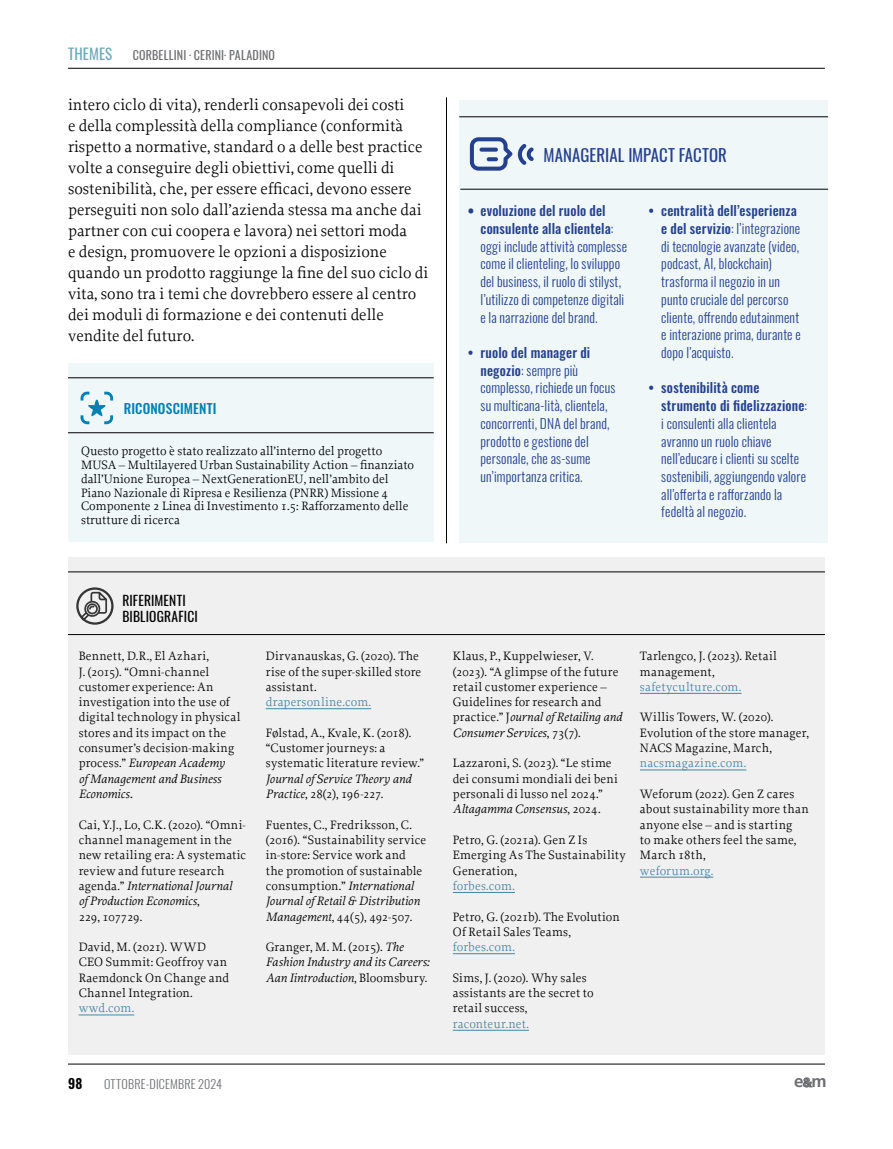
<style>
.page{position:relative;width:893px;height:1149px;background:#fff}
.page>*{position:absolute;margin:0;border:0;box-sizing:border-box;transform-origin:0 0}
.t1{font:700 17.1px "Frutiger LT Std";color:#6d6e71}
.t2{font:16.8px "Oswald";color:#25408f}
.t3{font:16.5px/21px "Proforma";color:#000}
.t4{font:15px "Oswald";letter-spacing:.01em;color:#6bacb9}
.t5{font:300 13.5px/17.7px "Oswald";letter-spacing:.01em;color:#25408f}
.t6{font:13.5px/16.2px "Oswald";letter-spacing:.01em;color:#000}
.t7{font:500 13.5px "Oswald";letter-spacing:.01em;color:#0081b3}
.t8{font:600 13.5px "Oswald";color:#000}
.t9{font:12.75px/15.3px "Proforma";letter-spacing:.005em;color:#000}
.t10{font:italic 12.75px/15.3px "Proforma";letter-spacing:.005em;color:#000}
.t11{font:12.75px "Proforma";letter-spacing:.01em;color:#4686a5}
.t12{font:300 12.15px "Oswald";letter-spacing:.015em;color:#6d6e71}
.t13{font:12px "Oswald";letter-spacing:.015em;color:#6d6e71}
.s1{font-weight:700}
.s2{font-weight:500}
.s3{font-style:italic}
.s4{font-style:normal}
.s5{font-size:12.75px}
</style>
<div class="page">
<hr style="left:68px;top:1063px;width:757px;height:1px;background:#000">
<hr style="left:68px;top:68px;width:757px;height:1px;background:#000">
<div style="left:459px;top:100px;width:369px;height:442px;background:#eff7f8"></div>
<hr style="left:459px;top:116px;width:369px;height:1px;background:#000">
<hr style="left:460px;top:189px;width:368px;height:1px;background:#000">
<svg style="left:470px;top:137px;width:64px;height:34px"></svg>
<div style="left:479px;top:147px;width:19px;height:5px;background:#25408f;border-radius:2px"></div>
<svg style="left:487px;top:157px;width:11px;height:4px"></svg>
<hr style="left:446px;top:97px;width:1px;height:446px;background:#000">
<div style="left:68px;top:557px;width:757px;height:497px;background:#f0f0f0"></div>
<hr style="left:79px;top:1014px;width:55px;height:1px;background:#4686a5">
<hr style="left:266px;top:708px;width:105px;height:1px;background:#4686a5">
<hr style="left:453px;top:891px;width:62px;height:1px;background:#4686a5">
<hr style="left:453px;top:953px;width:62px;height:1px;background:#4686a5">
<hr style="left:453px;top:1029px;width:76px;height:1px;background:#4686a5">
<hr style="left:640px;top:693px;width:101px;height:1px;background:#4686a5">
<hr style="left:640px;top:769px;width:106px;height:1px;background:#4686a5">
<hr style="left:640px;top:876px;width:73px;height:1px;background:#4686a5">
<hr style="left:68px;top:571px;width:757px;height:1px;background:#000">
<hr style="left:68px;top:634px;width:757px;height:1px;background:#000">
<svg style="left:76px;top:587px;width:38px;height:37px"></svg>
<div style="left:68px;top:363px;width:366px;height:178px;background:#eff7f8"></div>
<svg style="left:81px;top:391px;width:32px;height:33px"></svg>
<hr style="left:68px;top:377px;width:366px;height:1px;background:#000">
<hr style="left:68px;top:432px;width:366px;height:1px;background:#000">
<p class="t4" style="left:68px;top:41px;width:46px">THEMES</p>
<p class="t3" style="left:68px;top:94px;width:362px">intero ciclo di vita), renderli consapevoli dei costi<br>e della complessità della compliance (conformità rispetto a normative, standard o a delle best practice volte a conseguire degli obiettivi, come quelli di sostenibilità, che, per essere efficaci, devono essere perseguiti non solo dall’azienda stessa ma anche dai partner con cui coopera e lavora) nei settori moda<br>e design, promuovere le opzioni a disposizione quando un prodotto raggiunge la fine del suo ciclo di vita, sono tra i temi che dovrebbero essere al centro dei moduli di formazione e dei contenuti delle vendite del futuro.</p>
<p class="t13" style="left:133px;top:44px;width:144px">CORBELLINI · CERINI· PALADINO</p>
<p class="t7" style="left:124px;top:401px;width:94px">RICONOSCIMENTI</p>
<p class="t9" style="left:81px;top:444px;width:335px;line-height:13.8px">Questo progetto è stato realizzato all’interno del progetto MUSA – Multilayered Urban Sustainability Action – finanziato dall’Unione Europea – NextGenerationEU, nell’ambito del Piano Nazionale di Ripresa e Resilienza (PNRR) Missione 4<br>Componente 2 Linea di Investimento 1.5: Rafforzamento delle strutture di ricerca</p>
<h2 class="t2" style="left:544px;top:140px;width:185px">MANAGERIAL IMPACT FACTOR</h2>
<p class="t5" style="left:480px;top:200px;width:148px;text-indent:-13px"><span class="s1">•</span> <span class="s2">evoluzione del ruolo del consulente alla clientela</span>: oggi include attività complesse come il clienteling, lo sviluppo del business, il ruolo di stilyst, l’utilizzo di competenze digitali e la narrazione del brand.</p>
<p class="t5" style="left:480px;top:342px;width:136px;text-indent:-13px"><span class="s2">• ruolo del manager di negozio</span>: sempre più complesso, richiede un focus su multicana-lità, clientela, concorrenti, DNA del brand, prodotto e gestione del personale, che as-sume un’importanza critica.</p>
<p class="t5" style="left:661px;top:200px;width:141px;text-indent:-13px"><span class="s2">• centralità dell’esperienza e del servizio</span>: l’integrazione di tecnologie avanzate (video, podcast, AI, blockchain) trasforma il negozio in un punto cruciale del percorso cliente, offrendo edutainment e interazione prima, durante e dopo l’acquisto.</p>
<p class="t5" style="left:661px;top:377px;width:147px;text-indent:-13px"><span class="s2">• sostenibilità come strumento di fidelizzazione</span>: i consulenti alla clientela avranno un ruolo chiave nell’educare i clienti su scelte sostenibili, aggiungendo valore all’offerta e rafforzando la fedeltà al negozio.</p>
<p class="t6" style="left:122px;top:590px;width:77px">RIFERIMENTI<br>BIBLIOGRAFICI</p>
<p class="t9" style="left:79px;top:648px;width:163px">Bennett, D.R., El Azhari,<br>J. (2015). “Omni-channel customer experience: An investigation into the use of digital technology in physical stores and its impact on the consumer’s decision-making process.” <span class="s3">European Academy<br>of Management and Business<br>Economics.</span></p>
<p class="t9" style="left:79px;top:816px;width:169px">Cai, Y.J., Lo, C.K. (2020). “Omni&shy;channel management in the new retailing era: A systematic review and future research agenda.” <span class="s3">International Journal<br>of Production Economics</span>,<br>229, 107729.</p>
<p class="t9" style="left:79px;top:938px;width:152px">David, M. (2021). WWD<br>CEO Summit: Geoffroy van<br>Raemdonck On Change and<br>Channel Integration.</p>
<p class="t11" style="left:79px;top:1000px;width:57px">wwd.com.</p>
<p class="t9" style="left:266px;top:648px;width:157px">Dirvanauskas, G. (2020). The rise of the super-skilled store assistant.</p>
<p class="t11" style="left:266px;top:694px;width:107px">drapersonline.com.</p>
<p class="t9" style="left:266px;top:724px;width:160px">Følstad, A., Kvale, K. (2018). “Customer journeys: a systematic literature review.”</p>
<p class="t10" style="left:266px;top:770px;width:147px">Journal of Service Theory and<br>Practice<span class="s4">, 28(2), 196-227.</span></p>
<p class="t9" style="left:266px;top:816px;width:162px">Fuentes, C., Fredriksson, C. (2016). “Sustainability service in-store: Service work and the promotion of sustainable consumption.” <span class="s3">International<br>Journal of Retail &amp; Distribution<br>Management</span>, 44(5), 492-507.</p>
<p class="t10" style="left:266px;top:938px;width:165px"><span class="s4">Granger, M. M. (2015).</span> The<br>Fashion Industry and its Careers:<br>Aan Iintroduction<span class="s4">, Bloomsbury.</span></p>
<p class="t9" style="left:453px;top:648px;width:171px">Klaus, P., Kuppelwieser, V. (2023). “A glimpse of the future retail customer experience –<br>Guidelines for research and practice.” J<span class="s3">ournal of Retailing and<br>Consumer Services</span>, 73(7).</p>
<p class="t9" style="left:453px;top:755px;width:167px">Lazzaroni, S. (2023). “Le stime dei consumi mondiali dei beni personali di lusso nel 2024.”<br><span class="s3">Altagamma Consensus</span>, 2024.</p>
<p class="t9" style="left:453px;top:831px;width:175px">Petro, G. (2021a). Gen Z Is<br>Emerging As The Sustainability<br>Generation,</p>
<p class="t11" style="left:453px;top:877px;width:64px">forbes.com.</p>
<p class="t9" style="left:453px;top:908px;width:168px">Petro, G. (2021b). The Evolution<br>Of Retail Sales Teams,</p>
<p class="t11" style="left:453px;top:938px;width:64px">forbes.com.</p>
<p class="t9" style="left:453px;top:969px;width:142px">Sims, J. (2020). Why sales assistants are the secret to retail success,</p>
<p class="t11" style="left:453px;top:1015px;width:78px">raconteur.net.</p>
<p class="t9" style="left:640px;top:648px;width:138px">Tarlengco, J. (2023). Retail management,</p>
<p class="t11" style="left:640px;top:678px;width:103px">safetyculture.com.</p>
<p class="t9" style="left:640px;top:709px;width:171px">Willis Towers, W. (2020).<br>Evolution of the store manager,<br>NACS Magazine, March,</p>
<p class="t11" style="left:640px;top:755px;width:108px">nacsmagazine.com.</p>
<p class="t9" style="left:640px;top:785px;width:170px">Weforum (2022). Gen Z cares about sustainability more than anyone else – and is starting<br>to make others feel the same,<br>March 18th,</p>
<p class="t11" style="left:640px;top:862px;width:75px">weforum.org.</p>
<p class="t8" style="left:68px;top:1075px;width:16px">98</p>
<p class="t12" style="left:104px;top:1072px;width:120px">OTTOBRE-DICEMBRE 2024</p>
<h1 class="t1" style="left:794px;top:1070px;width:34px">e<span class="s5">&amp;</span>m</h1>
</div>
